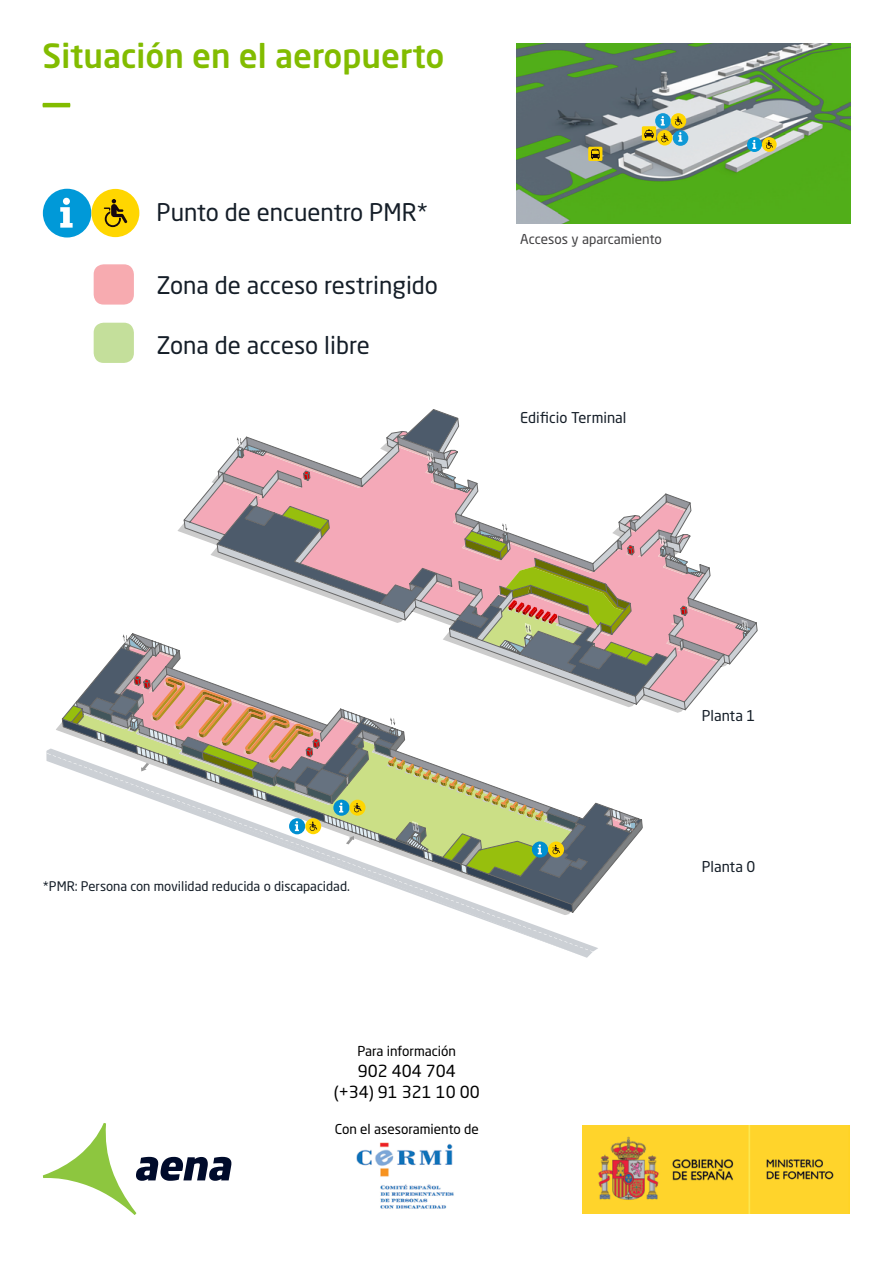
<style>
.page{position:relative;width:893px;height:1263px;background:#fff}
.page>*{position:absolute;margin:0;border:0;box-sizing:border-box;transform-origin:0 0}
.t1{font:500 33px "Neo Sans Std";color:#82bc00}
.t2{font:24px "Neo Sans Std";color:#151e28}
.t3{font:16.5px/21px "Neo Sans Std";color:#000;text-align:center}
.t4{font:14.7px "Neo Sans Std";color:#151e28}
.t5{font:13.5px "Neo Sans Std";color:#000}
.t6{font:13.5px "Neo Sans Std";color:#414042}
.t7{font:13.05px "Neo Sans Std";color:#151e28}
</style>
<div class="page">
<svg style="left:62px;top:633px;width:581px;height:218px"></svg>
<svg style="left:624px;top:816px;width:7px;height:12px"></svg>
<svg style="left:122px;top:633px;width:7px;height:11px"></svg>
<svg style="left:184px;top:409px;width:573px;height:301px"></svg>
<svg style="left:303px;top:471px;width:384px;height:145px"></svg>
<svg style="left:236px;top:435px;width:7px;height:12px"></svg>
<svg style="left:659px;top:535px;width:7px;height:11px"></svg>
<svg style="left:321px;top:520px;width:310px;height:134px"></svg>
<svg style="left:427px;top:451px;width:7px;height:11px"></svg>
<svg style="left:741px;top:619px;width:7px;height:12px"></svg>
<svg style="left:129px;top:676px;width:413px;height:72px"></svg>
<svg style="left:46px;top:752px;width:578px;height:206px"></svg>
<svg style="left:43px;top:103px;width:27px;height:4px"></svg>
<div style="left:43px;top:189px;width:48px;height:48px;background:#0099d8;border-radius:50%"></div>
<svg style="left:60px;top:198px;width:13px;height:30px"></svg>
<div style="left:91px;top:189px;width:48px;height:48px;background:#ffd600;border-radius:50%"></div>
<svg style="left:104px;top:199px;width:23px;height:28px"></svg>
<div style="left:94px;top:264px;width:40px;height:41px;background:#f7abb0;border-radius:10px"></div>
<div style="left:94px;top:323px;width:40px;height:40px;background:#c4df9b;border-radius:10px"></div>
<img style="left:356px;top:1142px;width:98px;height:67px">
<img style="left:516px;top:43px;width:334px;height:181px">
<svg style="left:655px;top:113px;width:16px;height:16px"></svg>
<svg style="left:671px;top:113px;width:15px;height:16px"></svg>
<svg style="left:675px;top:116px;width:7px;height:9px"></svg>
<div style="left:673px;top:130px;width:15px;height:16px;background:#1099d6;border-radius:50%"></div>
<svg style="left:678px;top:132px;width:4px;height:10px"></svg>
<div style="left:657px;top:130px;width:15px;height:15px;background:#ffd600;border-radius:50%"></div>
<svg style="left:588px;top:147px;width:14px;height:14px"></svg>
<svg style="left:642px;top:116px;width:26px;height:26px"></svg>
<div style="left:747px;top:137px;width:15px;height:15px;background:#0099d9;border-radius:50%"></div>
<svg style="left:752px;top:140px;width:4px;height:9px"></svg>
<svg style="left:762px;top:137px;width:15px;height:15px"></svg>
<svg style="left:766px;top:140px;width:7px;height:9px"></svg>
<svg style="left:43px;top:1123px;width:189px;height:92px"></svg>
<img style="left:582px;top:1125px;width:267px;height:88px">
<h1 class="t1" style="left:43px;top:35px;width:403px">Situación en el aeropuerto</h1>
<p class="t2" style="left:156px;top:197px;width:273px">Punto de encuentro PMR*</p>
<p class="t2" style="left:156px;top:270px;width:283px">Zona de acceso restringido</p>
<p class="t2" style="left:156px;top:331px;width:215px">Zona de acceso libre</p>
<p class="t6" style="left:520px;top:231px;width:143px">Accesos y aparcamiento</p>
<p class="t4" style="left:520px;top:408px;width:108px">Edificio Terminal</p>
<p class="t7" style="left:43px;top:878px;width:309px">*PMR: Persona con movilidad reducida o discapacidad.</p>
<p class="t5" style="left:357px;top:1043px;width:100px">Para información</p>
<p class="t3" style="left:334px;top:1060px;width:148px">902 404 704<br>(+34) 91 321 10 00</p>
<p class="t5" style="left:335px;top:1121px;width:145px">Con el asesoramiento de</p>
<p class="t4" style="left:702px;top:706px;width:55px">Planta 1</p>
<p class="t4" style="left:702px;top:858px;width:55px">Planta 0</p>
</div>
